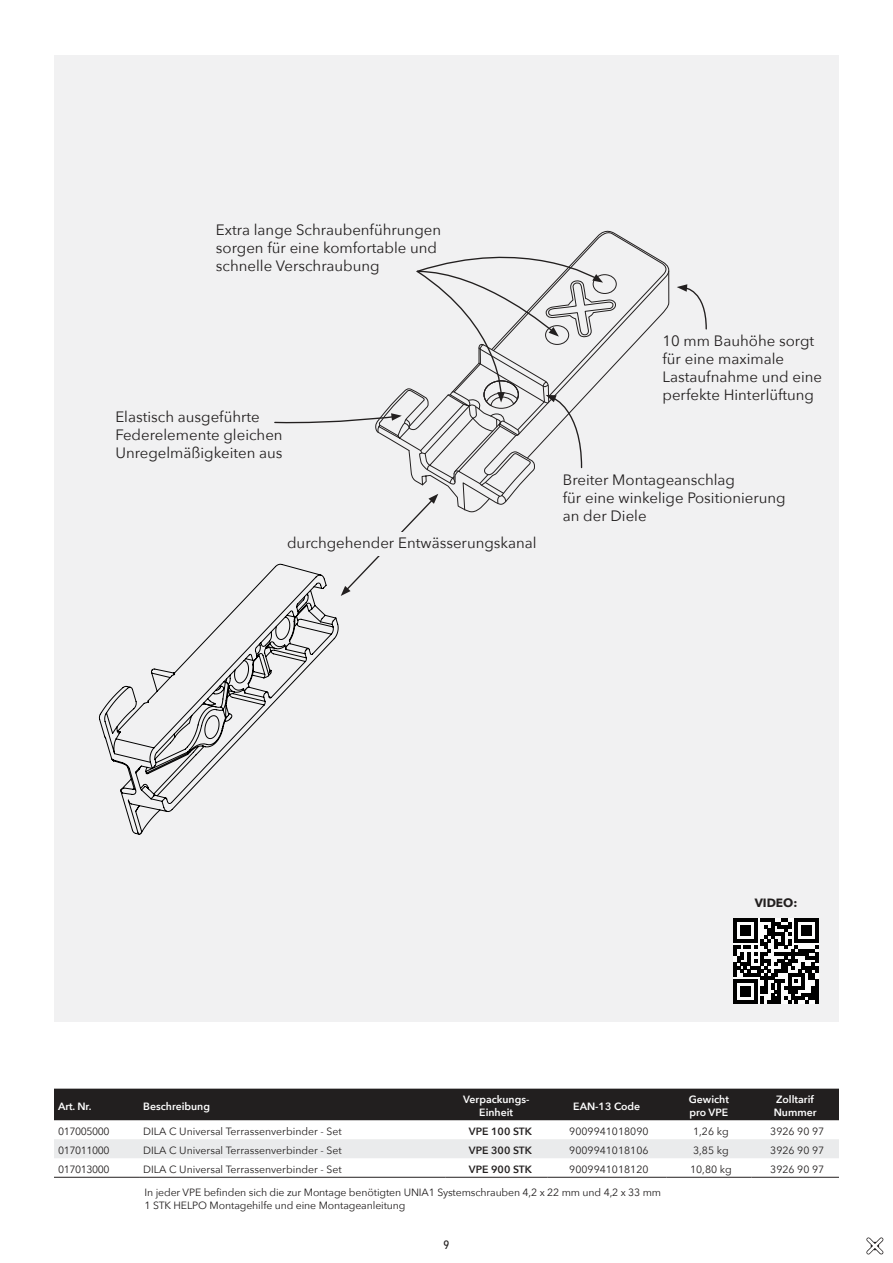
<style>
.page{position:relative;width:893px;height:1263px;background:#fff}
.page>*{position:absolute;margin:0;border:0;box-sizing:border-box;transform-origin:0 0}
.t1{font:15px/18px "Avenir Next";color:#221f1f}
.t2{font:700 12px "Avenir Next";color:#221f1f}
.t3{font:500 12px "Avenir Next Condensed";color:#221f1f}
.t4{font:10.5px/12.6px "Avenir Next";color:#221f1f}
.t5{font:600 10.5px/12.6px "Avenir Next";color:#fff}
.t6{font:10.5px "Avenir Next";letter-spacing:-.04em;color:#221f1f}
.t7{font:600 10.5px "Avenir Next";color:#221f1f}
</style>
<div class="page">
<svg style="left:866px;top:1237px;width:17px;height:17px"></svg>
<div style="left:54px;top:55px;width:785px;height:966px;background:#f1f1f2"></div>
<svg style="left:733px;top:918px;width:86px;height:85px"></svg>
<svg style="left:677px;top:284px;width:30px;height:46px"></svg>
<svg style="left:99px;top:568px;width:240px;height:267px"></svg>
<svg style="left:273px;top:230px;width:397px;height:366px"></svg>
<div style="left:272px;top:533px;width:279px;height:23px;background:#f1f1f2"></div>
<div style="left:54px;top:1089px;width:785px;height:31px;background:#221f1f"></div>
<div style="left:54px;top:1139px;width:785px;height:19px;background:#eaebec"></div>
<hr style="left:54px;top:1177px;width:85px;height:1px;background:#221f1f">
<hr style="left:139px;top:1177px;width:306px;height:1px;background:#221f1f">
<hr style="left:445px;top:1177px;width:102px;height:1px;background:#221f1f">
<hr style="left:547px;top:1177px;width:119px;height:1px;background:#221f1f">
<hr style="left:666px;top:1177px;width:85px;height:1px;background:#221f1f">
<hr style="left:751px;top:1177px;width:88px;height:1px;background:#221f1f">
<h1 class="t1" style="left:216px;top:221px;width:227px">Extra lange Schraubenführungen sorgen für eine komfortable und schnelle Verschraubung</h1>
<h1 class="t1" style="left:115px;top:408px;width:169px">Elastisch ausgeführte<br>Federelemente gleichen<br>Unregelmäßigkeiten aus</h1>
<h1 class="t1" style="left:287px;top:534px;width:251px">durchgehender Entwässerungskanal</h1>
<h1 class="t1" style="left:662px;top:332px;width:161px">10 mm Bauhöhe sorgt für eine maximale<br>Lastaufnahme und eine perfekte Hinterlüftung</h1>
<h1 class="t1" style="left:563px;top:471px;width:224px">Breiter Montageanschlag<br>für eine winkelige Positionierung an der Diele</h1>
<p class="t2" style="left:755px;top:896px;width:44px">VIDEO:</p>
<p class="t5" style="left:58px;top:1101px;width:35px">Art. Nr.</p>
<p class="t5" style="left:143px;top:1101px;width:68px">Beschreibung</p>
<p class="t5" style="left:463px;top:1094px;width:68px;text-align:center">Verpackungs-<br>Einheit</p>
<p class="t5" style="left:573px;top:1101px;width:69px">EAN-13 Code</p>
<p class="t5" style="left:689px;top:1094px;width:42px">Gewicht pro VPE</p>
<p class="t5" style="left:774px;top:1094px;width:44px">Zolltarif<br>Nummer</p>
<p class="t6" style="left:58px;top:1125px;width:53px">017005000</p>
<p class="t4" style="left:143px;top:1125px;width:200px">DILA C Universal Terrassenverbinder - Set</p>
<p class="t7" style="left:469px;top:1127px;width:65px">VPE 100 STK</p>
<p class="t4" style="left:569px;top:1124px;width:81px">9009941018090</p>
<p class="t4" style="left:693px;top:1125px;width:37px">1,26 kg</p>
<p class="t4" style="left:770px;top:1125px;width:55px">3926 90 97</p>
<p class="t6" style="left:58px;top:1144px;width:53px">017011000</p>
<p class="t4" style="left:143px;top:1144px;width:200px">DILA C Universal Terrassenverbinder - Set</p>
<p class="t7" style="left:469px;top:1146px;width:65px">VPE 300 STK</p>
<p class="t4" style="left:569px;top:1143px;width:81px">9009941018106</p>
<p class="t4" style="left:693px;top:1143px;width:37px">3,85 kg</p>
<p class="t4" style="left:770px;top:1144px;width:55px">3926 90 97</p>
<p class="t6" style="left:58px;top:1163px;width:53px">017013000</p>
<p class="t4" style="left:143px;top:1163px;width:200px">DILA C Universal Terrassenverbinder - Set</p>
<p class="t7" style="left:469px;top:1165px;width:65px">VPE 900 STK</p>
<p class="t4" style="left:569px;top:1162px;width:81px">9009941018120</p>
<p class="t4" style="left:690px;top:1162px;width:43px">10,80 kg</p>
<p class="t4" style="left:770px;top:1163px;width:55px">3926 90 97</p>
<p class="t4" style="left:145px;top:1186px;width:518px">In jeder VPE befinden sich die zur Montage benötigten UNIA1 Systemschrauben 4,2 x 22 mm und 4,2 x 33 mm<br>1 STK HELPO Montagehilfe und eine Montageanleitung</p>
<p class="t3" style="left:444px;top:1237px;width:7px">9</p>
</div>
